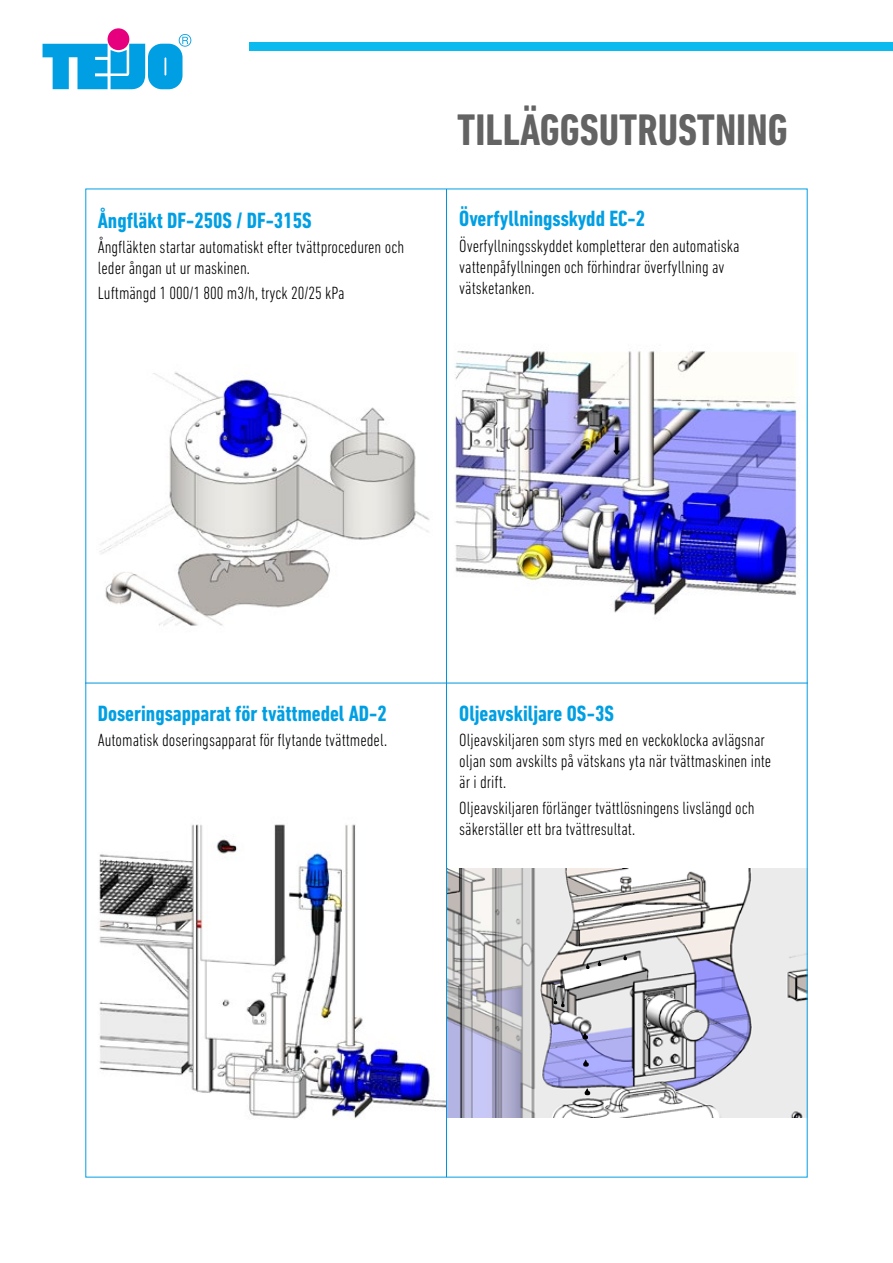
<style>
.page{position:relative;width:893px;height:1263px;background:#fff}
.page>*{position:absolute;margin:0;border:0;box-sizing:border-box;transform-origin:0 0}
.t1{font:700 condensed 45px "DIN Next LT Pro";color:#646363}
.t2{font:700 condensed 22.5px "DIN Next LT Pro";color:#009fe3}
.t3{font:300 condensed 18px/21px "DIN Next LT Pro";color:#000}
</style>
<div class="page">
<img style="left:447px;top:868px;width:358px;height:249px">
<svg style="left:582px;top:1032px;width:6px;height:7px"></svg>
<svg style="left:586px;top:963px;width:4px;height:6px"></svg>
<svg style="left:598px;top:960px;width:3px;height:6px"></svg>
<svg style="left:623px;top:954px;width:4px;height:6px"></svg>
<svg style="left:554px;top:998px;width:11px;height:9px"></svg>
<svg style="left:583px;top:1059px;width:6px;height:8px"></svg>
<svg style="left:584px;top:1088px;width:6px;height:7px"></svg>
<img style="left:99px;top:372px;width:331px;height:254px">
<img style="left:455px;top:338px;width:353px;height:294px">
<img style="left:99px;top:824px;width:347px;height:295px">
<hr style="left:446px;top:189px;width:1px;height:988px;background:#0095db">
<hr style="left:85px;top:683px;width:723px;height:1px;background:#0095db">
<div style="left:250px;top:43px;width:643px;height:8px;background:#0bbbef"></div>
<svg style="left:108px;top:28px;width:21px;height:22px"></svg>
<svg style="left:43px;top:34px;width:148px;height:56px"></svg>
<p class="t2" style="left:98px;top:207px;width:215px">Ångfläkt DF-250S / DF-315S</p>
<p class="t3" style="left:98px;top:236px;width:308px">Ångfläkten startar automatiskt efter tvättproceduren och leder ångan ut ur maskinen.</p>
<p class="t3" style="left:98px;top:282px;width:248px">Luftmängd 1 000/1 800 m3/h, tryck 20/25 kPa</p>
<h1 class="t1" style="left:457px;top:105px;width:332px">TILLÄGGSUTRUSTNING</h1>
<p class="t2" style="left:459px;top:206px;width:187px">Överfyllningsskydd EC-2</p>
<p class="t3" style="left:459px;top:235px;width:282px">Överfyllningsskyddet kompletterar den automatiska vattenpåfyllningen och förhindrar överfyllning av vätsketanken.</p>
<p class="t2" style="left:98px;top:701px;width:290px">Doseringsapparat för tvättmedel AD-2</p>
<p class="t3" style="left:98px;top:730px;width:291px">Automatisk doseringsapparat för flytande tvättmedel.</p>
<p class="t2" style="left:459px;top:701px;width:156px">Oljeavskiljare OS-3S</p>
<p class="t3" style="left:459px;top:730px;width:314px">Oljeavskiljaren som styrs med en veckoklocka avlägsnar oljan som avskilts på vätskans yta när tvättmaskinen inte är i drift.</p>
<p class="t3" style="left:459px;top:797px;width:297px">Oljeavskiljaren förlänger tvättlösningens livslängd och säkerställer ett bra tvättresultat.</p>
</div>
